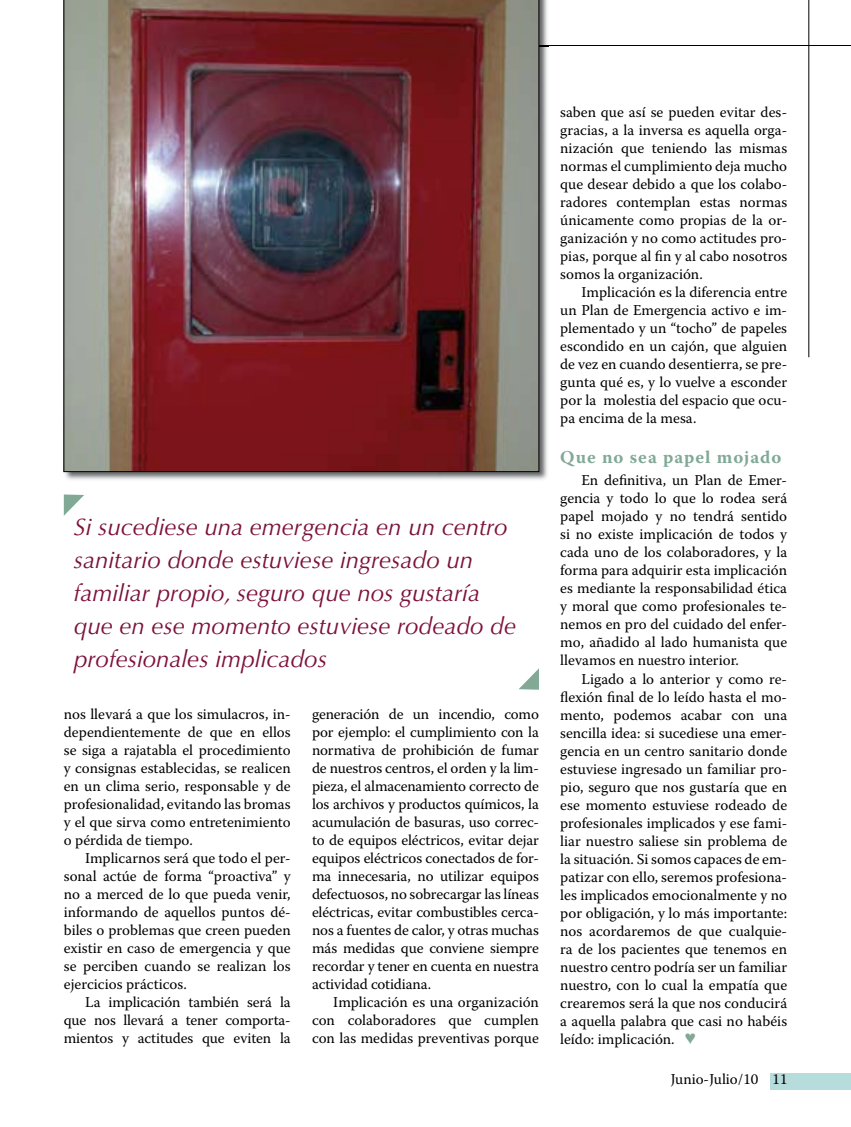
<style>
.page{position:relative;width:851px;height:1127px;background:#fff}
.page>*{position:absolute;margin:0;border:0;box-sizing:border-box;transform-origin:0 0}
.t1{font:italic 24px/33px "Optima LT Std";color:#7c113a}
.t2{font:700 18px "Warnock Pro";letter-spacing:.05em;color:#81a996}
.t3{font:15px "Warnock Pro";color:#000}
.s1{color:#81a996}
</style>
<div class="page">
<svg style="left:519px;top:668px;width:20px;height:22px"></svg>
<svg style="left:64px;top:494px;width:20px;height:22px"></svg>
<hr style="left:808px;top:0;width:1px;height:357px;background:#000">
<hr style="left:64px;top:45px;width:786px;height:1px;background:#000">
<div style="left:770px;top:1073px;width:80px;height:16px;background:#b6dddb"></div>
<img style="left:63px;top:0;width:485px;height:480px">
<img style="left:64px;top:0;width:475px;height:472px">
<p class="t1" style="left:74px;top:511px;width:443px">Si sucediese una emergencia en un centro sanitario donde estuviese ingresado un familiar propio, seguro que nos gustaría que en ese momento estuviese rodeado de profesionales implicados</p>
<p class="t3" style="left:64px;top:705px;width:228px">nos llevará a que los simulacros, in-</p>
<p class="t3" style="left:64px;top:723px;width:228px">dependientemente de que en ellos</p>
<p class="t3" style="left:64px;top:741px;width:228px">se siga a rajatabla el procedimiento</p>
<p class="t3" style="left:64px;top:759px;width:228px">y consignas establecidas, se realicen</p>
<p class="t3" style="left:64px;top:777px;width:228px">en un clima serio, responsable y de</p>
<p class="t3" style="left:64px;top:795px;width:228px">profesionalidad, evitando las bromas</p>
<p class="t3" style="left:64px;top:813px;width:228px">y el que sirva como entretenimiento</p>
<p class="t3" style="left:64px;top:831px;width:131px">o pérdida de tiempo.</p>
<p class="t3" style="left:85px;top:849px;width:207px">Implicarnos será que todo el per-</p>
<p class="t3" style="left:64px;top:867px;width:228px">sonal actúe de forma “proactiva” y</p>
<p class="t3" style="left:64px;top:885px;width:228px">no a merced de lo que pueda venir,</p>
<p class="t3" style="left:64px;top:903px;width:228px">informando de aquellos puntos dé-</p>
<p class="t3" style="left:64px;top:921px;width:228px">biles o problemas que creen pueden</p>
<p class="t3" style="left:64px;top:939px;width:228px">existir en caso de emergencia y que</p>
<p class="t3" style="left:64px;top:957px;width:228px">se perciben cuando se realizan los</p>
<p class="t3" style="left:64px;top:975px;width:125px">ejercicios prácticos.</p>
<p class="t3" style="left:85px;top:993px;width:207px">La implicación también será la</p>
<p class="t3" style="left:64px;top:1011px;width:228px">que nos llevará a tener comporta-</p>
<p class="t3" style="left:64px;top:1029px;width:228px">mientos y actitudes que eviten la</p>
<p class="t3" style="left:312px;top:705px;width:228px">generación de un incendio, como</p>
<p class="t3" style="left:312px;top:723px;width:228px">por ejemplo: el cumplimiento con la</p>
<p class="t3" style="left:312px;top:741px;width:228px">normativa de prohibición de fumar</p>
<p class="t3" style="left:312px;top:759px;width:228px">de nuestros centros, el orden y la lim-</p>
<p class="t3" style="left:312px;top:777px;width:228px">pieza, el almacenamiento correcto de</p>
<p class="t3" style="left:312px;top:795px;width:228px">los archivos y productos químicos, la</p>
<p class="t3" style="left:312px;top:813px;width:228px">acumulación de basuras, uso correc-</p>
<p class="t3" style="left:312px;top:831px;width:228px">to de equipos eléctricos, evitar dejar</p>
<p class="t3" style="left:312px;top:849px;width:228px">equipos eléctricos conectados de for-</p>
<p class="t3" style="left:312px;top:867px;width:228px">ma innecesaria, no utilizar equipos</p>
<p class="t3" style="left:312px;top:885px;width:228px">defectuosos, no sobrecargar las líneas</p>
<p class="t3" style="left:312px;top:903px;width:228px">eléctricas, evitar combustibles cerca-</p>
<p class="t3" style="left:312px;top:921px;width:228px">nos a fuentes de calor, y otras muchas</p>
<p class="t3" style="left:312px;top:939px;width:228px">más medidas que conviene siempre</p>
<p class="t3" style="left:312px;top:957px;width:228px">recordar y tener en cuenta en nuestra</p>
<p class="t3" style="left:312px;top:975px;width:121px">actividad cotidiana.</p>
<p class="t3" style="left:333px;top:993px;width:207px">Implicación es una organización</p>
<p class="t3" style="left:312px;top:1011px;width:228px">con colaboradores que cumplen</p>
<p class="t3" style="left:312px;top:1029px;width:228px">con las medidas preventivas porque</p>
<p class="t3" style="left:560px;top:103px;width:228px">saben que así se pueden evitar des-</p>
<p class="t3" style="left:560px;top:121px;width:228px">gracias, a la inversa es aquella orga-</p>
<p class="t3" style="left:560px;top:139px;width:228px">nización que teniendo las mismas</p>
<p class="t3" style="left:560px;top:157px;width:228px">normas el cumplimiento deja mucho</p>
<p class="t3" style="left:560px;top:175px;width:228px">que desear debido a que los colabo-</p>
<p class="t3" style="left:560px;top:193px;width:228px">radores contemplan estas normas</p>
<p class="t3" style="left:560px;top:211px;width:228px">únicamente como propias de la or-</p>
<p class="t3" style="left:560px;top:229px;width:228px">ganización y no como actitudes pro-</p>
<p class="t3" style="left:560px;top:247px;width:228px">pias, porque al fin y al cabo nosotros</p>
<p class="t3" style="left:560px;top:265px;width:144px">somos la organización.</p>
<p class="t3" style="left:581px;top:283px;width:207px">Implicación es la diferencia entre</p>
<p class="t3" style="left:560px;top:301px;width:228px">un Plan de Emergencia activo e im-</p>
<p class="t3" style="left:560px;top:319px;width:228px">plementado y un “tocho” de papeles</p>
<p class="t3" style="left:560px;top:337px;width:228px">escondido en un cajón, que alguien</p>
<p class="t3" style="left:560px;top:355px;width:228px">de vez en cuando desentierra, se pre-</p>
<p class="t3" style="left:560px;top:373px;width:228px">gunta qué es, y lo vuelve a esconder</p>
<p class="t3" style="left:560px;top:391px;width:228px">por la molestia del espacio que ocu-</p>
<p class="t3" style="left:560px;top:409px;width:138px">pa encima de la mesa.</p>
<p class="t2" style="left:560px;top:446px;width:222px">Que no sea papel mojado</p>
<p class="t3" style="left:581px;top:471px;width:207px">En definitiva, un Plan de Emer-</p>
<p class="t3" style="left:560px;top:489px;width:228px">gencia y todo lo que lo rodea será</p>
<p class="t3" style="left:560px;top:507px;width:228px">papel mojado y no tendrá sentido</p>
<p class="t3" style="left:560px;top:525px;width:228px">si no existe implicación de todos y</p>
<p class="t3" style="left:560px;top:543px;width:228px">cada uno de los colaboradores, y la</p>
<p class="t3" style="left:560px;top:561px;width:228px">forma para adquirir esta implicación</p>
<p class="t3" style="left:560px;top:579px;width:228px">es mediante la responsabilidad ética</p>
<p class="t3" style="left:560px;top:597px;width:228px">y moral que como profesionales te-</p>
<p class="t3" style="left:560px;top:615px;width:228px">nemos en pro del cuidado del enfer-</p>
<p class="t3" style="left:560px;top:633px;width:228px">mo, añadido al lado humanista que</p>
<p class="t3" style="left:560px;top:651px;width:180px">llevamos en nuestro interior.</p>
<p class="t3" style="left:581px;top:670px;width:207px">Ligado a lo anterior y como re-</p>
<p class="t3" style="left:560px;top:688px;width:228px">flexión final de lo leído hasta el mo-</p>
<p class="t3" style="left:560px;top:706px;width:228px">mento, podemos acabar con una</p>
<p class="t3" style="left:560px;top:724px;width:228px">sencilla idea: si sucediese una emer-</p>
<p class="t3" style="left:560px;top:742px;width:228px">gencia en un centro sanitario donde</p>
<p class="t3" style="left:560px;top:760px;width:228px">estuviese ingresado un familiar pro-</p>
<p class="t3" style="left:560px;top:778px;width:228px">pio, seguro que nos gustaría que en</p>
<p class="t3" style="left:560px;top:796px;width:228px">ese momento estuviese rodeado de</p>
<p class="t3" style="left:560px;top:814px;width:228px">profesionales implicados y ese fami-</p>
<p class="t3" style="left:560px;top:832px;width:228px">liar nuestro saliese sin problema de</p>
<p class="t3" style="left:560px;top:850px;width:228px">la situación. Si somos capaces de em-</p>
<p class="t3" style="left:560px;top:868px;width:228px">patizar con ello, seremos profesiona-</p>
<p class="t3" style="left:560px;top:886px;width:228px">les implicados emocionalmente y no</p>
<p class="t3" style="left:560px;top:904px;width:228px">por obligación, y lo más importante:</p>
<p class="t3" style="left:560px;top:922px;width:228px">nos acordaremos de que cualquie-</p>
<p class="t3" style="left:560px;top:940px;width:228px">ra de los pacientes que tenemos en</p>
<p class="t3" style="left:560px;top:958px;width:228px">nuestro centro podría ser un familiar</p>
<p class="t3" style="left:560px;top:976px;width:228px">nuestro, con lo cual la empatía que</p>
<p class="t3" style="left:560px;top:994px;width:228px">crearemos será la que nos conducirá</p>
<p class="t3" style="left:560px;top:1012px;width:228px">a aquella palabra que casi no habéis</p>
<p class="t3" style="left:560px;top:1030px;width:137px">leído: implicación. <span class="s1">♥</span></p>
<p class="t3" style="left:670px;top:1070px;width:118px">Junio-Julio/10 11</p>
</div>
